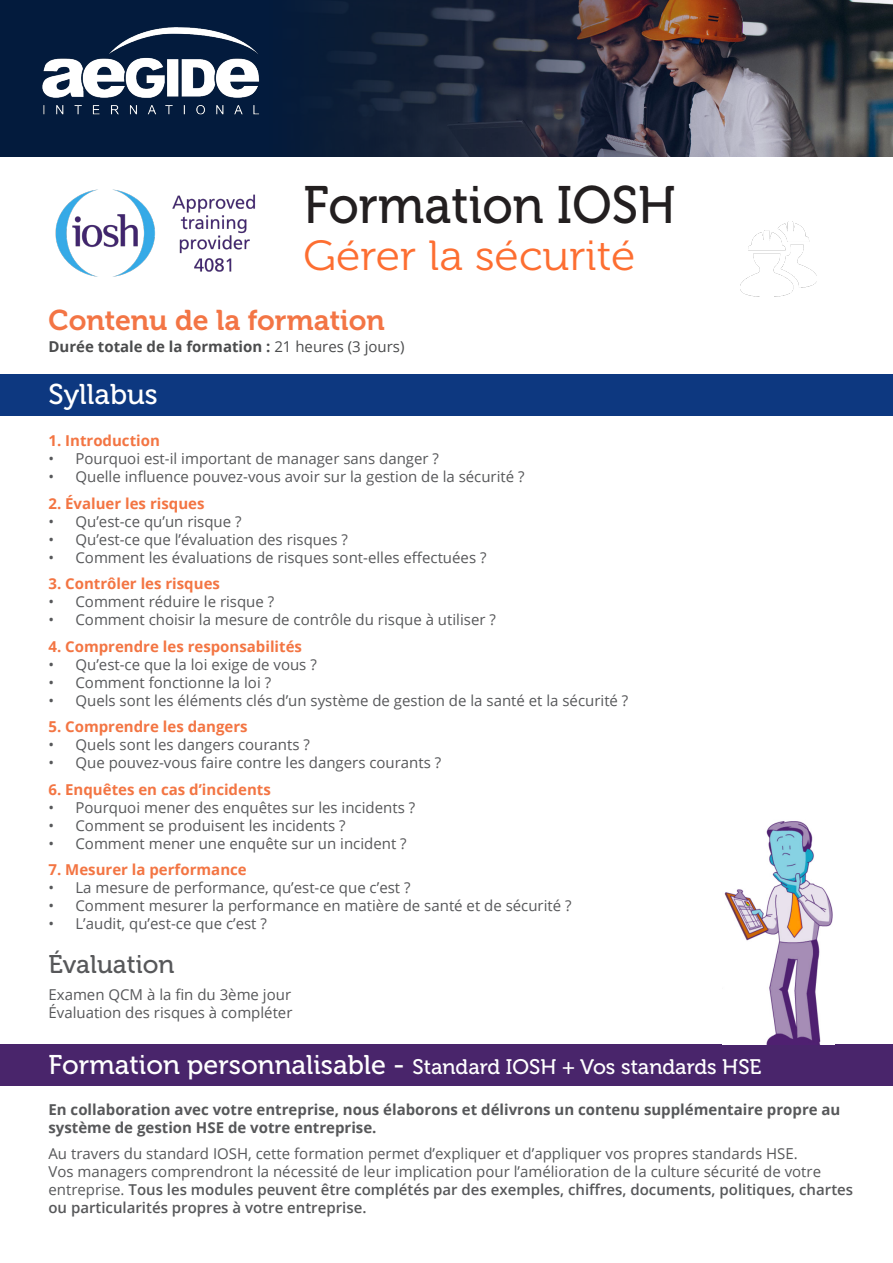
<style>
.page{position:relative;width:893px;height:1263px;background:#fff}
.page>*{position:absolute;margin:0;border:0;box-sizing:border-box;transform-origin:0 0}
.t1{font:52.5px "Museo 500";color:#231f20;scale:.94 1}
.t2{font:42px "Museo 300";color:#fd6e31;scale:1.06 1}
.t3{font:28.5px "Museo 700";color:#f37545}
.t4{font:28.5px "Museo 500";color:#fff}
.t5{font:25.5px "Museo 500";color:#57585a}
.t6{font:21px "Museo 500";color:#fff}
.t7{font:15px/18px "Open Sans";color:#57585a}
.t8{font:700 15px "Open Sans";color:#f37543}
.t9{font:700 15px/18px "Open Sans";color:#57585a}
.t10{font:700 15px "Open Sans";color:#4b4c4d}
.s1{font-weight:400}
.s2{font-size:27px}
.s3{font-weight:600}
</style>
<div class="page">
<div style="left:0;top:374px;width:893px;height:42px;background:#0d3880"></div>
<div style="left:0;top:1044px;width:893px;height:42px;background:#49256b"></div>
<div style="left:0;top:0;width:893px;height:156px;background:#031b3d"></div>
<img style="left:42px;top:27px;width:215px;height:88px">
<img style="left:257px;top:0;width:636px;height:156px">
<img style="left:740px;top:221px;width:76px;height:76px">
<img style="left:55px;top:189px;width:200px;height:88px">
<img style="left:724px;top:821px;width:109px;height:223px">
<p class="t1" style="left:303px;top:176px;width:398px">Formation IOSH</p>
<p class="t2" style="left:303px;top:233px;width:315px">Gérer la sécurité</p>
<p class="t3" style="left:48px;top:305px;width:338px">Contenu de la formation</p>
<p class="t10" style="left:48px;top:336px;width:358px">Durée totale de la formation : <span class="s1">21 heures (3 jours)</span></p>
<p class="t4" style="left:48px;top:379px;width:111px">Syllabus</p>
<p class="t8" style="left:48px;top:430px;width:113px">1. Introduction</p>
<p class="t7" style="left:48px;top:449px;width:392px">• Pourquoi est-il important de manager sans danger ?</p>
<p class="t7" style="left:48px;top:467px;width:478px">• Quelle influence pouvez-vous avoir sur la gestion de la sécurité ?</p>
<p class="t8" style="left:48px;top:493px;width:158px">2. Évaluer les risques</p>
<p class="t7" style="left:48px;top:512px;width:195px">• Qu’est-ce qu’un risque ?</p>
<p class="t7" style="left:48px;top:530px;width:301px">• Qu’est-ce que l’évaluation des risques ?</p>
<p class="t7" style="left:48px;top:548px;width:439px">• Comment les évaluations de risques sont-elles effectuées ?</p>
<p class="t8" style="left:48px;top:573px;width:173px">3. Contrôler les risques</p>
<p class="t7" style="left:48px;top:592px;width:227px">• Comment réduire le risque ?</p>
<p class="t7" style="left:48px;top:610px;width:449px">• Comment choisir la mesure de contrôle du risque à utiliser ?</p>
<p class="t8" style="left:48px;top:636px;width:255px">4. Comprendre les responsabilités</p>
<p class="t7" style="left:48px;top:655px;width:270px">• Qu’est-ce que la loi exige de vous ?</p>
<p class="t7" style="left:48px;top:673px;width:224px">• Comment fonctionne la loi ?</p>
<p class="t7" style="left:48px;top:691px;width:581px">• Quels sont les éléments clés d’un système de gestion de la santé et la sécurité ?</p>
<p class="t8" style="left:48px;top:716px;width:201px">5. Comprendre les dangers</p>
<p class="t7" style="left:48px;top:735px;width:263px">• Quels sont les dangers courants ?</p>
<p class="t7" style="left:48px;top:753px;width:394px">• Que pouvez-vous faire contre les dangers courants ?</p>
<p class="t8" style="left:48px;top:779px;width:224px">6. Enquêtes en cas d’incidents</p>
<p class="t7" style="left:48px;top:798px;width:368px">• Pourquoi mener des enquêtes sur les incidents ?</p>
<p class="t7" style="left:48px;top:816px;width:299px">• Comment se produisent les incidents ?</p>
<p class="t7" style="left:48px;top:834px;width:360px">• Comment mener une enquête sur un incident ?</p>
<p class="t8" style="left:48px;top:859px;width:200px">7. Mesurer la performance</p>
<p class="t7" style="left:48px;top:878px;width:364px">• La mesure de performance, qu’est-ce que c’est ?</p>
<p class="t7" style="left:48px;top:896px;width:525px">• Comment mesurer la performance en matière de santé et de sécurité ?</p>
<p class="t7" style="left:48px;top:914px;width:220px">• L’audit, qu’est-ce que c’est ?</p>
<p class="t5" style="left:48px;top:951px;width:127px">Évaluation</p>
<p class="t7" style="left:48px;top:985px;width:244px">Examen QCM à la fin du 3ème jour</p>
<p class="t7" style="left:48px;top:1003px;width:246px">Évaluation des risques à compléter</p>
<p class="t6" style="left:48px;top:1055px;width:714px"><span class="s2">Formation personnalisable -</span> Standard IOSH + Vos standards HSE</p>
<p class="t9" style="left:48px;top:1100px;width:793px">En collaboration avec votre entreprise, nous élaborons et délivrons un contenu supplémentaire propre au système de gestion HSE de votre entreprise.</p>
<p class="t7" style="left:48px;top:1144px;width:806px">Au travers du standard IOSH, cette formation permet d’expliquer et d’appliquer vos propres standards HSE.<br>Vos managers comprendront la nécessité de leur implication pour l’amélioration de la culture sécurité de votre entreprise. <span class="s3">Tous les modules peuvent être complétés par des exemples, chiffres, documents, politiques, chartes ou particularités propres à votre entreprise.</span></p>
</div>
